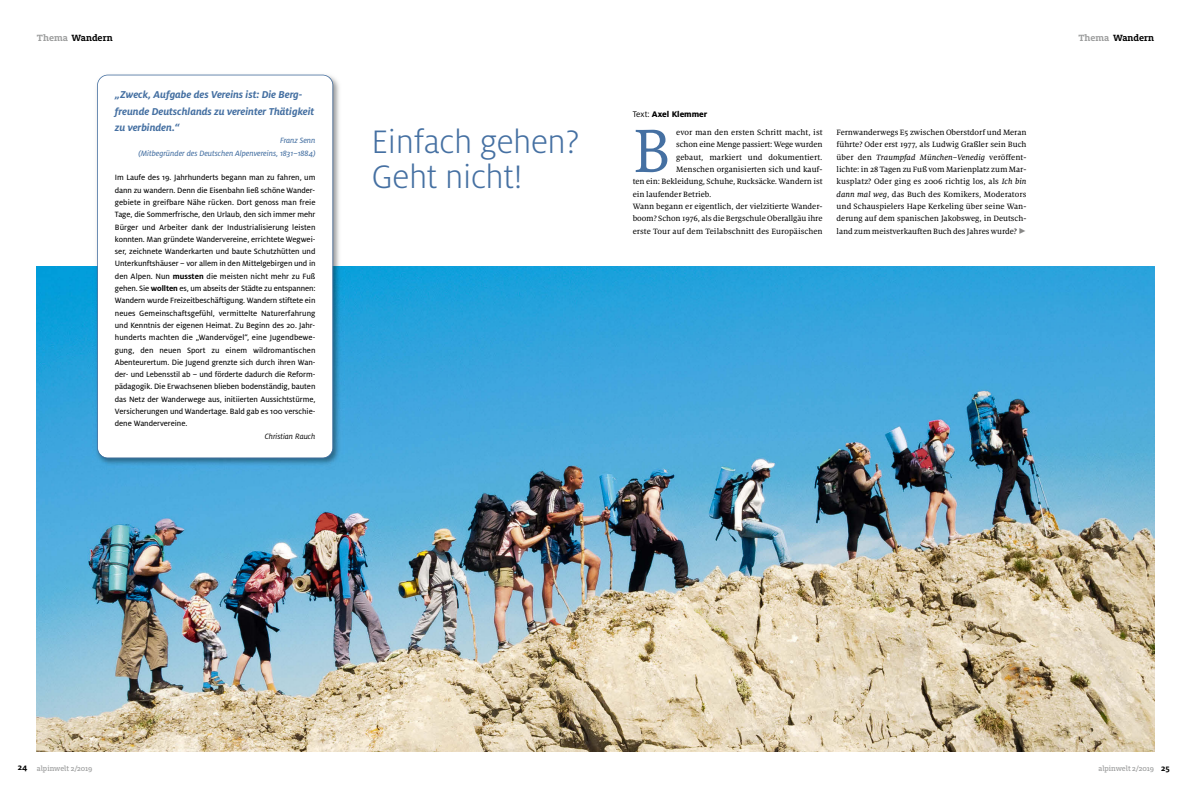
<style>
.page{position:relative;width:1191px;height:794px;background:#fff}
.page>*{position:absolute;margin:0;border:0;box-sizing:border-box;transform-origin:0 0}
.t1{font:67.6px "Milo Serif OT";color:#4570a2}
.t2{font:300 36px/35px "Milo OT";letter-spacing:-.01em;color:#4570a2}
.t3{font:italic 700 11px/16.3px "Milo OT";letter-spacing:-.005em;color:#4570a2}
.t4{font:700 10px "Milo Slab OT";color:#000}
.t5{font:800 9px "Milo OT";color:#000}
.t6{font:8.5px/12.3px "Milo OT Text";letter-spacing:-.005em;color:#000;text-align:justify}
.t7{font:8.5px/12.3px "Milo Serif OT Text";letter-spacing:-.005em;color:#000}
.t8{font:8.5px/12.3px "Milo OT Text Ita";letter-spacing:-.005em;color:#4570a2;text-align:right}
.t9{font:8.5px "Milo Serif OT Text Ita";letter-spacing:.005em;color:#000}
.t10{font:italic 8.5px "Milo OT";letter-spacing:-.005em;color:#000}
.t11{font:500 8px "Milo Slab OT";color:#9c9d9d}
.s1{color:#9c9d9d}
.s2{font-family:"Milo OT";font-weight:700}
.s3{font-weight:400}
.s4{font-family:"Milo Serif OT Text"}
.s5{font-family:"Milo Serif OT Text Ita"}
.s6{color:#878786}
.s7{font-family:"Milo OT";font-weight:700;font-size:9px;color:#000}
</style>
<div class="page">
<img style="left:37px;top:266px;width:1117px;height:486px">
<img style="left:93px;top:74px;width:252px;height:395px">
<svg style="left:97px;top:75px;width:236px;height:383px"></svg>
<p class="t4" style="left:37px;top:34px;width:77px"><span class="s1">Thema</span> Wandern</p>
<p class="t3" style="left:115px;top:88px;width:201px">„Zweck, Aufgabe des Vereins ist: Die Berg&shy;freunde Deutschlands zu vereinter Thätigkeit zu verbinden.“</p>
<p class="t8" style="left:138px;top:135px;width:178px">Franz Senn<br>(Mitbegründer des Deutschen Alpenvereins, 1831–1884)</p>
<p class="t6" style="left:115px;top:172px;width:202px">Im Laufe des 19. Jahrhunderts begann man zu fahren, um dann zu wandern. Denn die Eisenbahn ließ schöne Wander&shy;gebiete in greifbare Nähe rücken. Dort genoss man freie Tage, die Sommerfrische, den Urlaub, den sich immer mehr Bürger und Arbeiter dank der Industrialisierung leisten konnten. Man gründete Wandervereine, errichtete Wegwei&shy;ser, zeichnete Wanderkarten und baute Schutzhütten und Unterkunftshäuser – vor allem in den Mittelgebirgen und in den Alpen. Nun <span class="s2">mussten</span> die meisten nicht mehr zu Fuß gehen. Sie <span class="s2">wollten</span> es, um abseits der Städte zu entspannen:<br>Wandern wurde Freizeitbeschäftigung. Wandern stiftete ein neues Gemeinschaftsgefühl, vermittelte Naturerfahrung und Kenntnis der eigenen Heimat. Zu Beginn des 20. Jahr&shy;hunderts machten die „Wandervögel“, eine Jugendbewe&shy;gung, den neuen Sport zu einem wildromantischen Abenteurertum. Die Jugend grenzte sich durch ihren Wan&shy;der- und Lebensstil ab – und förderte dadurch die Reform&shy;pädagogik. Die Erwachsenen blieben bodenständig, bauten das Netz der Wanderwege aus, initiierten Aussichtstürme, Versicherungen und Wandertage. Bald gab es 100 verschie&shy;dene Wandervereine.</p>
<p class="t10" style="left:265px;top:433px;width:52px">Christian Rauch</p>
<p class="t5" style="left:632px;top:110px;width:76px"><span class="s3">Text:</span> Axel Klemmer</p>
<h2 class="t2" style="left:371px;top:126px;width:210px">Einfach gehen?<br>Geht nicht!</h2>
<h1 class="t1" style="left:632px;top:125px;width:39px">B</h1>
<p class="t7" style="left:676px;top:127px;width:148px">evor man den ersten Schritt macht, ist</p>
<p class="t7" style="left:676px;top:139px;width:148px">schon eine Menge passiert: Wege wurden</p>
<p class="t7" style="left:676px;top:151px;width:148px">gebaut, markiert und dokumentiert.</p>
<p class="t7" style="left:676px;top:164px;width:148px">Menschen organisierten sich und kauf-</p>
<p class="t7" style="left:632px;top:176px;width:191px">ten ein: Bekleidung, Schuhe, Rucksäcke. Wandern ist</p>
<p class="t7" style="left:632px;top:188px;width:80px">ein laufender Betrieb.</p>
<p class="t7" style="left:632px;top:201px;width:191px">Wann begann er eigentlich, der vielzitierte Wander-</p>
<p class="t7" style="left:632px;top:213px;width:191px">boom? Schon 1976, als die Bergschule Oberallgäu ihre</p>
<p class="t7" style="left:632px;top:225px;width:191px">erste Tour auf dem Teilabschnitt des Europäischen</p>
<p class="t7" style="left:836px;top:127px;width:191px">Fernwanderwegs E5 zwischen Oberstdorf und Meran führte? Oder erst 1977, als Ludwig Graßler sein Buch</p>
<p class="t9" style="left:836px;top:154px;width:191px"><span class="s4">über den</span> Traumpfad München–Venedig <span class="s4">veröffent-</span></p>
<p class="t7" style="left:836px;top:164px;width:191px;text-align:justify">lichte: in 28 Tagen zu Fuß vom Marienplatz zum Mar&shy;kusplatz? Oder ging es 2006 richtig los, als <span class="s5">Ich bin dann mal weg</span>, das Buch des Komikers, Moderators und Schauspielers Hape Kerkeling über seine Wan&shy;derung auf dem spanischen Jakobsweg, in Deutsch&shy;land zum meistverkauften Buch des Jahres wurde? <span class="s6">✓</span></p>
<p class="t4" style="left:1078px;top:34px;width:77px"><span class="s1">Thema</span> Wandern</p>
<p class="t11" style="left:18px;top:766px;width:76px"><span class="s7">24</span> alpinwelt 2/2019</p>
<p class="t11" style="left:1098px;top:766px;width:73px">alpinwelt 2/2019 <span class="s7">25</span></p>
</div>
